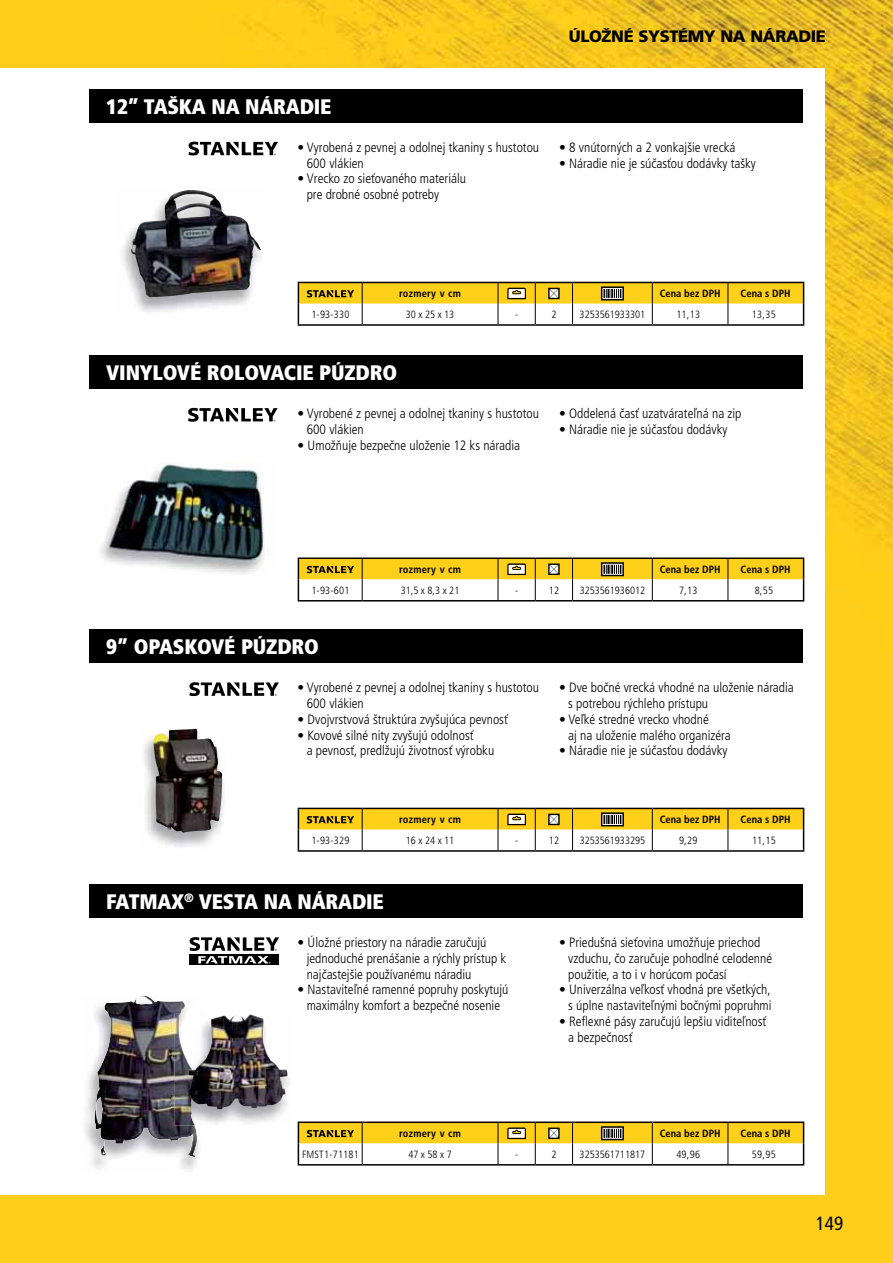
<style>
.page{position:relative;width:893px;height:1263px;background:#fff}
.page>*{position:absolute;margin:0;border:0;box-sizing:border-box;transform-origin:0 0}
.t1{font:900 condensed 21px "Frutiger CE";letter-spacing:-.01em;color:#fff}
.t2{font:condensed 19.05px "Frutiger CE";color:#000}
.t3{font:900 16.5px "Frutiger CE";letter-spacing:-.025em;color:#000}
.t4{font:300 condensed 13.5px/15.8px "Frutiger CE";color:#000}
.t5{font:300 condensed 10.5px "Frutiger LT Std";color:#000}
.t6{font:700 condensed 10.5px "Frutiger CE";color:#000}
.t7{font:700 condensed 10.5px "Frutiger CE";letter-spacing:.025em;color:#000}
.t8{font:300 condensed 10.5px "Frutiger CE";letter-spacing:.025em;color:#000}
.t9{font:300 condensed 10.5px "Frutiger LT Std";letter-spacing:.025em;color:#000}
</style>
<div class="page">
<img style="left:0;top:0;width:893px;height:1263px">
<div style="left:0;top:68px;width:825px;height:1126px;background:#fff"></div>
<div style="left:89px;top:89px;width:714px;height:33px;background:#000"></div>
<svg style="left:189px;top:142px;width:89px;height:13px"></svg>
<img style="left:122px;top:231px;width:128px;height:81px">
<img style="left:131px;top:190px;width:130px;height:107px">
<hr style="left:298px;top:324px;width:64px;height:2px;background:#000">
<hr style="left:362px;top:324px;width:136px;height:2px;background:#000">
<hr style="left:498px;top:324px;width:37px;height:2px;background:#000">
<hr style="left:535px;top:324px;width:37px;height:2px;background:#000">
<hr style="left:572px;top:324px;width:80px;height:2px;background:#000">
<hr style="left:652px;top:324px;width:76px;height:2px;background:#000">
<hr style="left:728px;top:324px;width:76px;height:2px;background:#000">
<svg style="left:298px;top:282px;width:506px;height:43px"></svg>
<div style="left:89px;top:630px;width:714px;height:33px;background:#000"></div>
<svg style="left:189px;top:682px;width:90px;height:14px"></svg>
<img style="left:143px;top:728px;width:81px;height:120px">
<img style="left:154px;top:729px;width:68px;height:104px">
<hr style="left:298px;top:850px;width:64px;height:2px;background:#000">
<hr style="left:362px;top:850px;width:136px;height:2px;background:#000">
<hr style="left:498px;top:850px;width:37px;height:2px;background:#000">
<hr style="left:535px;top:850px;width:37px;height:2px;background:#000">
<hr style="left:572px;top:850px;width:80px;height:2px;background:#000">
<hr style="left:652px;top:850px;width:76px;height:2px;background:#000">
<hr style="left:728px;top:850px;width:76px;height:2px;background:#000">
<svg style="left:298px;top:808px;width:506px;height:43px"></svg>
<div style="left:89px;top:885px;width:714px;height:33px;background:#000"></div>
<svg style="left:190px;top:963px;width:89px;height:2px"></svg>
<svg style="left:190px;top:937px;width:89px;height:26px"></svg>
<img style="left:84px;top:1062px;width:115px;height:107px">
<img style="left:95px;top:996px;width:100px;height:161px">
<img style="left:195px;top:1069px;width:95px;height:56px">
<img style="left:175px;top:1013px;width:20px;height:112px">
<img style="left:189px;top:1014px;width:91px;height:95px">
<hr style="left:298px;top:1121px;width:64px;height:2px;background:#000">
<hr style="left:362px;top:1121px;width:136px;height:2px;background:#000">
<hr style="left:498px;top:1121px;width:37px;height:2px;background:#000">
<hr style="left:535px;top:1121px;width:37px;height:2px;background:#000">
<hr style="left:572px;top:1121px;width:80px;height:2px;background:#000">
<hr style="left:652px;top:1121px;width:76px;height:2px;background:#000">
<hr style="left:728px;top:1121px;width:76px;height:2px;background:#000">
<svg style="left:298px;top:1122px;width:506px;height:43px"></svg>
<div style="left:89px;top:355px;width:714px;height:34px;background:#000"></div>
<svg style="left:188px;top:408px;width:90px;height:14px"></svg>
<img style="left:107px;top:464px;width:158px;height:106px">
<hr style="left:298px;top:557px;width:64px;height:2px;background:#000">
<hr style="left:362px;top:557px;width:136px;height:2px;background:#000">
<hr style="left:498px;top:557px;width:37px;height:2px;background:#000">
<hr style="left:535px;top:557px;width:37px;height:2px;background:#000">
<hr style="left:572px;top:557px;width:80px;height:2px;background:#000">
<hr style="left:652px;top:557px;width:76px;height:2px;background:#000">
<hr style="left:728px;top:557px;width:76px;height:2px;background:#000">
<svg style="left:298px;top:558px;width:506px;height:43px"></svg>
<h1 class="t1" style="left:106px;top:94px;width:227px">12” TAŠKA NA NÁRADIE</h1>
<p class="t4" style="left:307px;top:140px;width:234px;text-indent:-9px">• Vyrobená z pevnej a odolnej tkaniny s hustotou<br>600 vlákien</p>
<p class="t4" style="left:307px;top:171px;width:161px;text-indent:-9px">• Vrecko zo sieťovaného materiálu pre drobné osobné potreby</p>
<p class="t3" style="left:569px;top:27px;width:259px">ÚLOŽNÉ SYSTÉMY NA NÁRADIE</p>
<p class="t4" style="left:559px;top:140px;width:178px">• 8 vnútorných a 2 vonkajšie vrecká</p>
<p class="t4" style="left:559px;top:156px;width:198px">• Náradie nie je súčasťou dodávky tašky</p>
<p class="t7" style="left:399px;top:288px;width:64px">rozmery v cm</p>
<p class="t6" style="left:660px;top:289px;width:62px">Cena bez DPH</p>
<p class="t6" style="left:741px;top:289px;width:52px">Cena s DPH</p>
<p class="t5" style="left:311px;top:310px;width:40px">1-93-330</p>
<p class="t5" style="left:406px;top:310px;width:50px">30 x 25 x 13</p>
<p class="t5" style="left:515px;top:310px;width:5px">-</p>
<p class="t5" style="left:551px;top:310px;width:7px">2</p>
<p class="t5" style="left:580px;top:310px;width:67px">3253561933301</p>
<p class="t8" style="left:676px;top:310px;width:25px">11,13</p>
<p class="t8" style="left:752px;top:310px;width:25px">13,35</p>
<h1 class="t1" style="left:106px;top:360px;width:292px">VINYLOVÉ ROLOVACIE PÚZDRO</h1>
<p class="t4" style="left:307px;top:406px;width:234px;text-indent:-9px">• Vyrobené z pevnej a odolnej tkaniny s hustotou<br>600 vlákien</p>
<p class="t4" style="left:298px;top:438px;width:224px">• Umožňuje bezpečne uloženie 12 ks náradia</p>
<p class="t4" style="left:559px;top:406px;width:184px">• Oddelená časť uzatvárateľná na zip</p>
<p class="t4" style="left:559px;top:422px;width:170px">• Náradie nie je súčasťou dodávky</p>
<p class="t7" style="left:399px;top:564px;width:64px">rozmery v cm</p>
<p class="t6" style="left:660px;top:564px;width:62px">Cena bez DPH</p>
<p class="t6" style="left:741px;top:564px;width:52px">Cena s DPH</p>
<p class="t5" style="left:311px;top:585px;width:40px">1-93-601</p>
<p class="t5" style="left:401px;top:585px;width:60px">31,5 x 8,3 x 21</p>
<p class="t5" style="left:515px;top:585px;width:5px">-</p>
<p class="t5" style="left:549px;top:585px;width:12px">12</p>
<p class="t5" style="left:580px;top:585px;width:67px">3253561936012</p>
<p class="t8" style="left:679px;top:585px;width:20px">7,13</p>
<p class="t8" style="left:755px;top:585px;width:20px">8,55</p>
<h1 class="t1" style="left:106px;top:635px;width:214px">9” OPASKOVÉ PÚZDRO</h1>
<p class="t4" style="left:307px;top:680px;width:234px;text-indent:-9px">• Vyrobené z pevnej a odolnej tkaniny s hustotou<br>600 vlákien</p>
<p class="t4" style="left:298px;top:712px;width:212px">• Dvojvrstvová štruktúra zvyšujúca pevnosť</p>
<p class="t4" style="left:307px;top:728px;width:189px;text-indent:-9px">• Kovové silné nity zvyšujú odolnosť<br>a pevnosť, predlžujú životnosť výrobku</p>
<p class="t4" style="left:568px;top:680px;width:227px;text-indent:-9px">• Dve bočné vrecká vhodné na uloženie náradia s potrebou rýchleho prístupu</p>
<p class="t4" style="left:568px;top:712px;width:164px;text-indent:-9px">• Veľké stredné vrecko vhodné<br>aj na uloženie malého organizéra</p>
<p class="t4" style="left:559px;top:743px;width:170px">• Náradie nie je súčasťou dodávky</p>
<p class="t7" style="left:399px;top:814px;width:64px">rozmery v cm</p>
<p class="t6" style="left:660px;top:815px;width:62px">Cena bez DPH</p>
<p class="t6" style="left:741px;top:815px;width:52px">Cena s DPH</p>
<p class="t5" style="left:311px;top:835px;width:40px">1-93-329</p>
<p class="t5" style="left:406px;top:835px;width:50px">16 x 24 x 11</p>
<p class="t5" style="left:515px;top:835px;width:5px">-</p>
<p class="t5" style="left:549px;top:835px;width:12px">12</p>
<p class="t5" style="left:580px;top:835px;width:67px">3253561933295</p>
<p class="t8" style="left:679px;top:835px;width:20px">9,29</p>
<p class="t8" style="left:752px;top:835px;width:25px">11,15</p>
<h1 class="t1" style="left:106px;top:890px;width:279px">FATMAX<sup>®</sup> VESTA NA NÁRADIE</h1>
<p class="t4" style="left:307px;top:935px;width:201px;text-indent:-9px">• Úložné priestory na náradie zaručujú jednoduché prenášanie a rýchly prístup k najčastejšie používanému náradiu</p>
<p class="t4" style="left:298px;top:983px;width:212px;text-align:center">• Nastaviteľné ramenné popruhy poskytujú maximálny komfort a bezpečné nosenie</p>
<p class="t4" style="left:568px;top:935px;width:206px;text-indent:-9px">• Priedušná sieťovina umožňuje priechod vzduchu, čo zaručuje pohodlné celodenné použitie, a to i v horúcom počasí</p>
<p class="t4" style="left:559px;top:983px;width:214px;text-align:right">• Univerzálna veľkosť vhodná pre všetkých, s úplne nastaviteľnými bočnými popruhmi</p>
<p class="t4" style="left:568px;top:1014px;width:200px;text-indent:-9px">• Reflexné pásy zaručujú lepšiu viditeľnosť a bezpečnosť</p>
<p class="t7" style="left:399px;top:1128px;width:64px">rozmery v cm</p>
<p class="t6" style="left:660px;top:1128px;width:62px">Cena bez DPH</p>
<p class="t6" style="left:741px;top:1128px;width:52px">Cena s DPH</p>
<p class="t9" style="left:302px;top:1149px;width:58px">FMST1-71181</p>
<p class="t5" style="left:408px;top:1149px;width:45px">47 x 58 x 7</p>
<p class="t5" style="left:515px;top:1149px;width:5px">-</p>
<p class="t5" style="left:551px;top:1149px;width:7px">2</p>
<p class="t5" style="left:580px;top:1149px;width:67px">3253561711817</p>
<p class="t8" style="left:676px;top:1149px;width:25px">49,96</p>
<p class="t8" style="left:752px;top:1149px;width:25px">59,95</p>
<h2 class="t2" style="left:816px;top:1214px;width:29px">149</h2>
</div>
